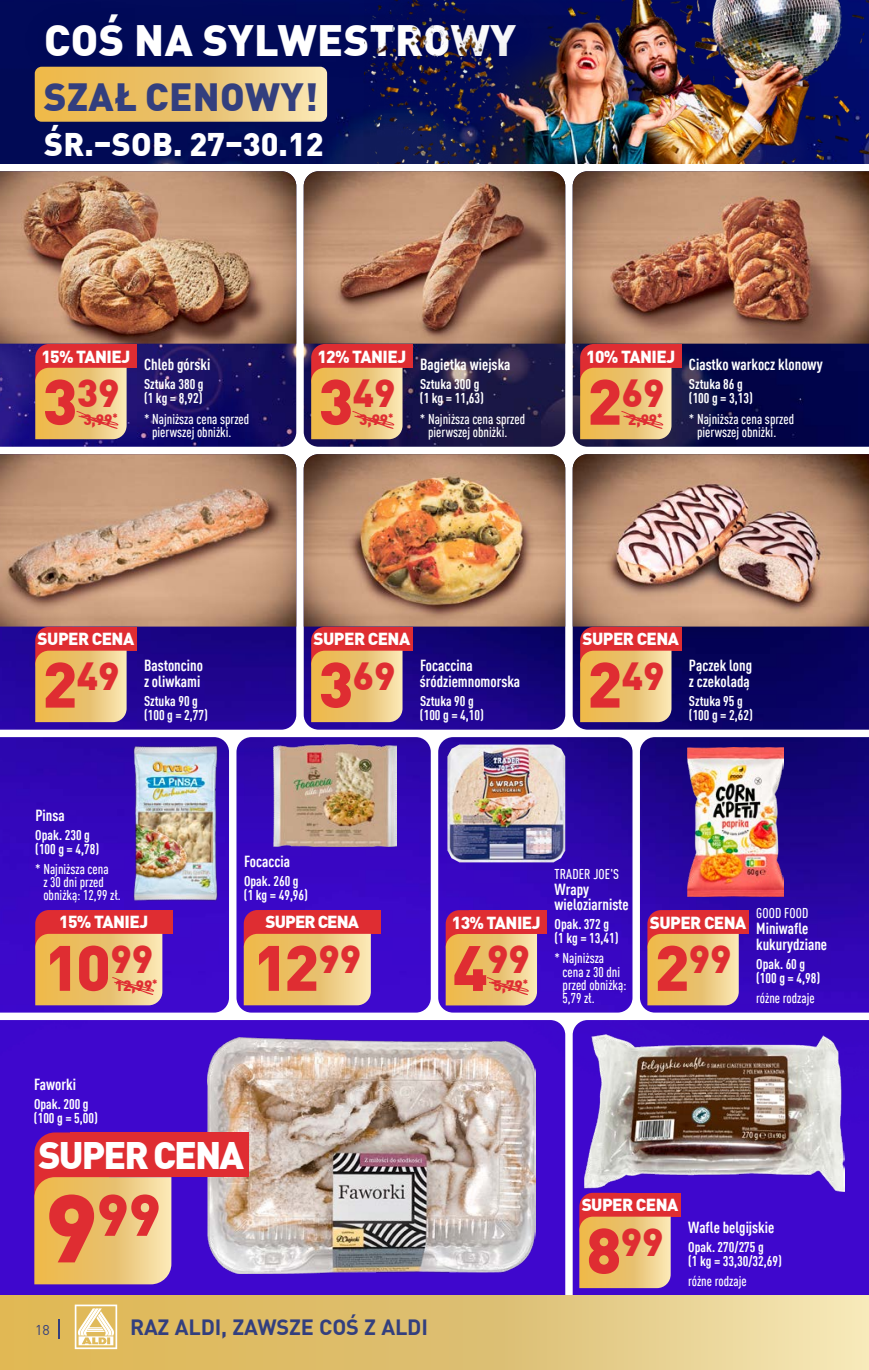
<style>
.page{position:relative;width:869px;height:1370px;background:#fff}
.page>*{position:absolute;margin:0;border:0;box-sizing:border-box;transform-origin:0 0}
.t1{font:900 63px "DIN Pro";color:#df2d32}
.t2{font:900 57.57px "DIN Pro";color:#df2d32}
.t3{font:900 43.05px "DIN Pro";letter-spacing:.01em;color:#fff}
.t4{font:900 38.5px "DIN Pro";letter-spacing:.01em;color:#333f7e}
.t5{font:900 38.32px "DIN Pro";color:#df2d32}
.t6{font:900 37.62px "DIN Pro";letter-spacing:-.05em;color:#fff}
.t7{font:900 32.02px "DIN Pro";letter-spacing:.005em;color:#fff}
.t8{font:700 21.7px "DIN Pro";letter-spacing:-.01em;color:#333f7e}
.t9{font:900 17.15px "DIN Pro";letter-spacing:-.03em;color:#fff}
.t10{font:900 17.15px "DIN Pro";letter-spacing:-.05em;color:#fff}
.t11{font:700 condensed 15.75px/15.8px "DIN Pro";color:#fff}
.t12{font:900 14.88px "DIN Pro";color:#df2d32}
.t13{font:700 condensed 14px/14px "DIN Pro";color:#fff}
.t14{font:500 condensed 14px/13.1px "DIN Pro";color:#fff}
.t15{font:14px "DIN Pro";color:#333f7e}
.s1{font-size:63px}
.s2{font-size:94.5px}
</style>
<div class="page">
<img style="left:572px;top:454px;width:297px;height:275px">
<img style="left:639px;top:737px;width:230px;height:275px">
<img style="left:868px;top:0;width:1px;height:446px">
<img style="left:572px;top:1020px;width:297px;height:275px">
<img style="left:0;top:737px;width:229px;height:275px">
<img style="left:0;top:343px;width:296px;height:103px">
<img style="left:0;top:626px;width:296px;height:103px">
<img style="left:0;top:454px;width:296px;height:172px">
<img style="left:0;top:171px;width:296px;height:172px">
<div style="left:0;top:1020px;width:565px;height:275px;background:#3f07cd"></div>
<img style="left:236px;top:737px;width:194px;height:275px">
<img style="left:438px;top:737px;width:194px;height:275px">
<img style="left:303px;top:343px;width:262px;height:103px">
<img style="left:303px;top:626px;width:262px;height:103px">
<img style="left:572px;top:343px;width:296px;height:103px">
<img style="left:303px;top:454px;width:262px;height:172px">
<img style="left:303px;top:171px;width:262px;height:172px">
<img style="left:572px;top:454px;width:296px;height:172px">
<img style="left:572px;top:171px;width:296px;height:172px">
<img style="left:447px;top:744px;width:118px;height:118px">
<img style="left:584px;top:1034px;width:259px;height:156px">
<img style="left:273px;top:744px;width:123px;height:102px">
<img style="left:687px;top:747px;width:95px;height:149px">
<img style="left:207px;top:1037px;width:328px;height:235px">
<img style="left:132px;top:744px;width:86px;height:157px">
<div style="left:59px;top:909px;width:113px;height:24px;background:#df2d32"></div>
<div style="left:35px;top:909px;width:50px;height:50px;background:#df2d32;border-radius:14px"></div>
<svg style="left:35px;top:933px;width:127px;height:72px;background:#ecc071"></svg>
<div style="left:335px;top:344px;width:77px;height:24px;background:#df2d32"></div>
<div style="left:311px;top:344px;width:49px;height:49px;background:#df2d32;border-radius:14px"></div>
<svg style="left:311px;top:368px;width:91px;height:71px;background:#ecc170"></svg>
<div style="left:469px;top:910px;width:77px;height:23px;background:#df2d32"></div>
<div style="left:445px;top:910px;width:50px;height:49px;background:#df2d32;border-radius:14px"></div>
<svg style="left:445px;top:933px;width:91px;height:72px;background:#ebbe70"></svg>
<div style="left:603px;top:344px;width:78px;height:24px;background:#df2d32"></div>
<div style="left:580px;top:344px;width:49px;height:49px;background:#df2d32;border-radius:14px"></div>
<svg style="left:580px;top:368px;width:91px;height:71px;background:#ecc170"></svg>
<div style="left:335px;top:626px;width:77px;height:24px;background:#df2d32"></div>
<div style="left:311px;top:626px;width:49px;height:50px;background:#df2d32;border-radius:14px"></div>
<svg style="left:311px;top:650px;width:91px;height:72px;background:#ecc271"></svg>
<div style="left:603px;top:626px;width:78px;height:24px;background:#df2d32"></div>
<div style="left:580px;top:626px;width:49px;height:50px;background:#df2d32;border-radius:14px"></div>
<svg style="left:580px;top:650px;width:91px;height:72px;background:#ecc271"></svg>
<div style="left:670px;top:910px;width:78px;height:23px;background:#df2d32"></div>
<div style="left:647px;top:910px;width:49px;height:49px;background:#df2d32;border-radius:14px"></div>
<svg style="left:647px;top:933px;width:91px;height:72px;background:#ebc172"></svg>
<div style="left:59px;top:626px;width:77px;height:24px;background:#df2d32"></div>
<div style="left:35px;top:626px;width:50px;height:50px;background:#df2d32;border-radius:14px"></div>
<svg style="left:35px;top:650px;width:91px;height:72px;background:#ecc271"></svg>
<div style="left:602px;top:1192px;width:78px;height:24px;background:#df2d32"></div>
<div style="left:579px;top:1192px;width:49px;height:50px;background:#df2d32;border-radius:14px"></div>
<svg style="left:579px;top:1216px;width:91px;height:71px;background:#ecc272"></svg>
<div style="left:267px;top:909px;width:113px;height:24px;background:#df2d32"></div>
<div style="left:244px;top:909px;width:49px;height:50px;background:#df2d32;border-radius:14px"></div>
<svg style="left:243px;top:933px;width:127px;height:72px;background:#ecc272"></svg>
<div style="left:70px;top:1132px;width:178px;height:44px;background:#df2d32"></div>
<div style="left:34px;top:1132px;width:75px;height:83px;background:#df2d32;border-radius:21px"></div>
<svg style="left:34px;top:1176px;width:137px;height:108px;background:#ecc272"></svg>
<div style="left:59px;top:344px;width:77px;height:24px;background:#df2d32"></div>
<div style="left:35px;top:344px;width:50px;height:49px;background:#df2d32;border-radius:14px"></div>
<svg style="left:35px;top:368px;width:91px;height:71px;background:#ebc170"></svg>
<img style="left:0;top:0;width:364px;height:164px">
<div style="left:15px;top:0;width:529px;height:88px;background:#010a58"></div>
<svg style="left:35px;top:67px;width:292px;height:55px;background:#ecc572"></svg>
<img style="left:814px;top:0;width:54px;height:164px">
<img style="left:364px;top:0;width:450px;height:164px">
<svg style="left:0;top:1295px;width:868px;height:74px;background:#e3c67a"></svg>
<svg style="left:59px;top:1319px;width:1px;height:19px"></svg>
<svg style="left:75px;top:1304px;width:42px;height:44px"></svg>
<h3 class="t3" style="left:44px;top:6px;width:473px">COŚ NA SYLWESTROWY</h3>
<h3 class="t4" style="left:44px;top:66px;width:275px">SZAŁ CENOWY!</h3>
<h3 class="t7" style="left:44px;top:118px;width:281px">ŚR.–SOB. 27–30.12</h3>
<p class="t9" style="left:41px;top:342px;width:90px">15% TANIEJ</p>
<h3 class="t5" style="left:42px;top:362px;width:79px"><span class="s1">3</span>39</h3>
<p class="t12" style="left:83px;top:407px;width:36px">3,99<sup>*</sup></p>
<p class="t11" style="left:144px;top:355px;width:68px">Chleb górski</p>
<p class="t13" style="left:144px;top:376px;width:61px">Sztuka 380 g (1 kg = 8,92)</p>
<p class="t14" style="left:152px;top:411px;width:99px;text-indent:-8px">* Najniższa cena sprzed pierwszej obniżki.</p>
<p class="t9" style="left:317px;top:342px;width:90px">12% TANIEJ</p>
<h3 class="t5" style="left:318px;top:362px;width:79px"><span class="s1">3</span>49</h3>
<p class="t12" style="left:359px;top:407px;width:36px">3,99<sup>*</sup></p>
<p class="t11" style="left:420px;top:355px;width:92px">Bagietka wiejska</p>
<p class="t13" style="left:420px;top:376px;width:66px">Sztuka 300 g (1 kg = 11,63)</p>
<p class="t14" style="left:428px;top:411px;width:99px;text-indent:-8px">* Najniższa cena sprzed pierwszej obniżki.</p>
<p class="t9" style="left:586px;top:342px;width:90px">10% TANIEJ</p>
<h3 class="t5" style="left:587px;top:362px;width:79px"><span class="s1">2</span>69</h3>
<p class="t12" style="left:627px;top:407px;width:36px">2,99<sup>*</sup></p>
<p class="t11" style="left:688px;top:355px;width:135px">Ciastko warkocz klonowy</p>
<p class="t13" style="left:688px;top:376px;width:65px">Sztuka 86 g (100 g = 3,13)</p>
<p class="t14" style="left:696px;top:411px;width:99px;text-indent:-8px">* Najniższa cena sprzed pierwszej obniżki.</p>
<p class="t9" style="left:38px;top:625px;width:98px">SUPER CENA</p>
<h3 class="t5" style="left:42px;top:645px;width:79px"><span class="s1">2</span>49</h3>
<p class="t11" style="left:144px;top:656px;width:60px">Bastoncino z oliwkami</p>
<p class="t13" style="left:144px;top:692px;width:65px">Sztuka 90 g (100 g = 2,77)</p>
<p class="t11" style="left:35px;top:806px;width:31px">Pinsa</p>
<p class="t13" style="left:35px;top:826px;width:65px">Opak. 230 g (100 g = 4,78)</p>
<p class="t14" style="left:43px;top:861px;width:79px;text-indent:-8px">* Najniższa cena<br>z 30 dni przed obniżką: 12,99 zł.</p>
<p class="t9" style="left:59px;top:908px;width:90px">15% TANIEJ</p>
<h1 class="t1" style="left:44px;top:917px;width:110px">10<sup>99</sup></h1>
<p class="t12" style="left:115px;top:973px;width:44px">12,99<sup>*</sup></p>
<p class="t9" style="left:313px;top:625px;width:98px">SUPER CENA</p>
<h3 class="t5" style="left:318px;top:645px;width:79px"><span class="s1">3</span>69</h3>
<p class="t11" style="left:688px;top:656px;width:65px">Pączek long z czekoladą</p>
<p class="t9" style="left:582px;top:625px;width:98px">SUPER CENA</p>
<h3 class="t5" style="left:587px;top:645px;width:79px"><span class="s1">2</span>49</h3>
<p class="t11" style="left:420px;top:656px;width:102px">Focaccina śródziemnomorska</p>
<p class="t13" style="left:420px;top:692px;width:65px">Sztuka 90 g (100 g = 4,10)</p>
<p class="t13" style="left:688px;top:692px;width:65px">Sztuka 95 g (100 g = 2,62)</p>
<p class="t11" style="left:244px;top:852px;width:48px">Focaccia</p>
<p class="t13" style="left:244px;top:873px;width:66px">Opak. 260 g (1 kg = 49,96)</p>
<p class="t10" style="left:265px;top:908px;width:95px">SUPER CENA</p>
<h1 class="t1" style="left:253px;top:917px;width:109px">12<sup>99</sup></h1>
<p class="t9" style="left:451px;top:908px;width:90px">13% TANIEJ</p>
<h3 class="t5" style="left:452px;top:928px;width:79px"><span class="s1">4</span>99</h3>
<p class="t12" style="left:493px;top:973px;width:36px">5,79<sup>*</sup></p>
<p class="t14" style="left:554px;top:866px;width:66px">TRADER JOE'S</p>
<p class="t11" style="left:554px;top:879px;width:76px">Wrapy wieloziarniste</p>
<p class="t13" style="left:554px;top:916px;width:66px">Opak. 372 g (1 kg = 13,41)</p>
<p class="t14" style="left:562px;top:950px;width:66px;text-indent:-8px">* Najniższa cena z 30 dni przed obniżką:<br>5,79 zł.</p>
<p class="t9" style="left:649px;top:908px;width:98px">SUPER CENA</p>
<h3 class="t5" style="left:654px;top:928px;width:79px"><span class="s1">2</span>99</h3>
<p class="t14" style="left:755px;top:905px;width:53px">GOOD FOOD</p>
<p class="t11" style="left:755px;top:919px;width:72px">Miniwafle kukurydziane</p>
<p class="t13" style="left:755px;top:955px;width:65px">Opak. 60 g (100 g = 4,98)</p>
<p class="t14" style="left:755px;top:990px;width:60px">różne rodzaje</p>
<p class="t11" style="left:34px;top:1075px;width:44px">Faworki</p>
<p class="t13" style="left:34px;top:1095px;width:65px">Opak. 200 g (100 g = 5,00)</p>
<h3 class="t6" style="left:38px;top:1125px;width:207px">SUPER CENA</h3>
<h2 class="t2" style="left:45px;top:1168px;width:117px"><span class="s2">9</span>99</h2>
<p class="t15" style="left:35px;top:1318px;width:16px">18</p>
<h3 class="t8" style="left:130px;top:1309px;width:299px">RAZ ALDI, ZAWSZE COŚ Z ALDI</h3>
<p class="t15" style="left:43px;top:1318px;width:9px">2</p>
<p class="t9" style="left:581px;top:1191px;width:98px">SUPER CENA</p>
<h3 class="t5" style="left:586px;top:1211px;width:79px"><span class="s1">8</span>99</h3>
<p class="t11" style="left:687px;top:1217px;width:88px">Wafle belgijskie</p>
<p class="t13" style="left:687px;top:1238px;width:95px">Opak. 270/275 g<br>(1 kg = 33,30/32,69)</p>
<p class="t14" style="left:687px;top:1272px;width:60px">różne rodzaje</p>
</div>
